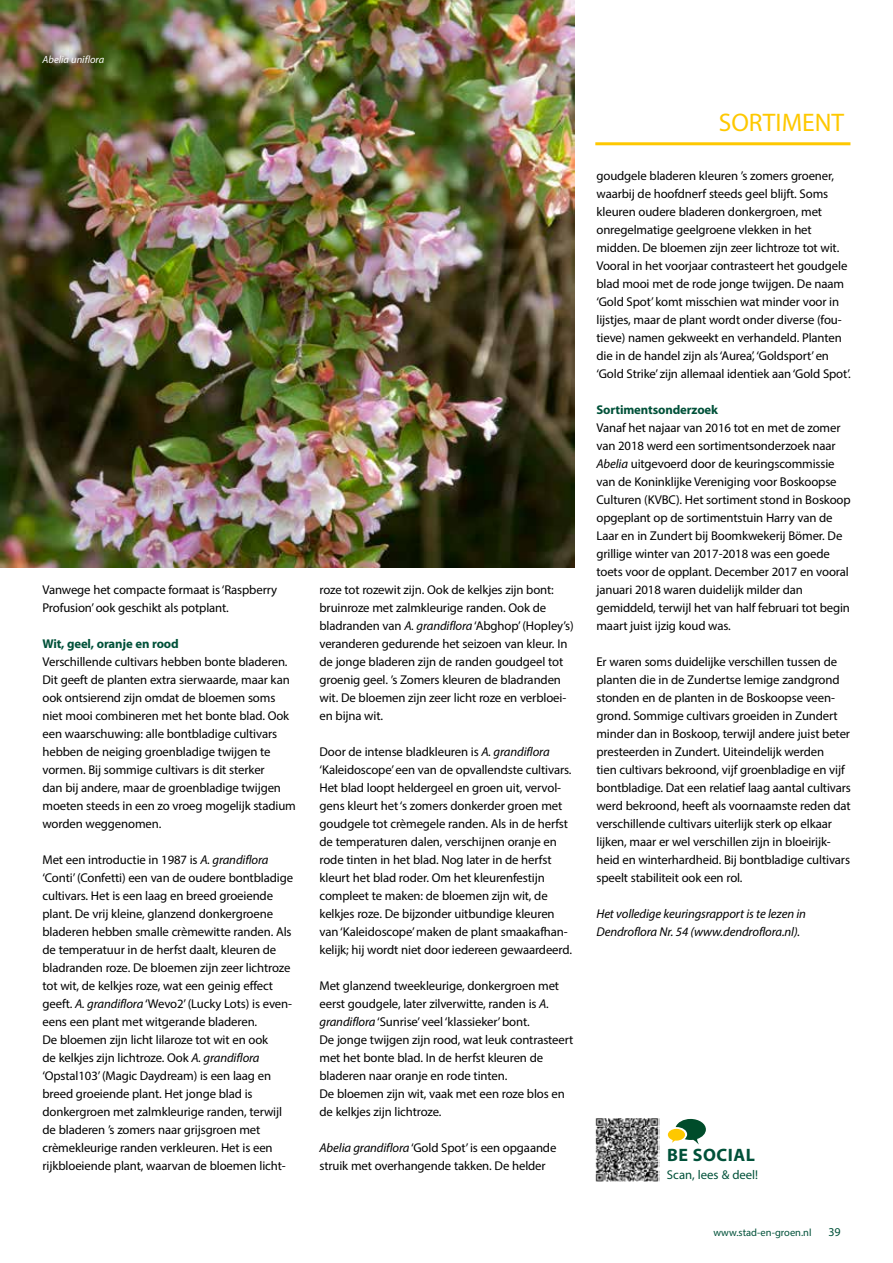
<style>
.page{position:relative;width:893px;height:1263px;background:#fff}
.page>*{position:absolute;margin:0;border:0;box-sizing:border-box;transform-origin:0 0}
.t1{font:25.5px "Myriad Pro";color:#fec800}
.t2{font:700 18px "Myriad Pro";letter-spacing:.03em;color:#005139}
.t3{font:12.75px/18px "Myriad Pro";letter-spacing:-.01em;color:#000}
.t4{font:italic 12.75px/18px "Myriad Pro";letter-spacing:-.01em;color:#000}
.t5{font:700 12.75px "Myriad Pro";letter-spacing:-.01em;color:#005139}
.t6{font:12.75px "Myriad Pro";color:#005139}
.t7{font:12px "Myriad Pro";color:#005139}
.t8{font:10.5px "Myriad Pro";color:#005139}
.t9{font:italic 10.5px "Myriad Pro";color:#fff}
.s1{font-style:italic}
</style>
<div class="page">
<hr style="left:595px;top:142px;width:255px;height:3px;background:#fec800">
<img style="left:0;top:0;width:574px;height:567px">
<img style="left:595px;top:1118px;width:65px;height:64px">
<svg style="left:668px;top:1119px;width:38px;height:26px"></svg>
<p class="t9" style="left:43px;top:53px;width:63px">Abelia uniflora</p>
<p class="t3" style="left:43px;top:581px;width:236px">Vanwege het compacte formaat is ‘Raspberry<br>Profusion’ ook geschikt als potplant.</p>
<p class="t5" style="left:43px;top:635px;width:138px">Wit, geel, oranje en rood</p>
<p class="t3" style="left:43px;top:653px;width:255px">Verschillende cultivars hebben bonte bladeren.<br>Dit geeft de planten extra sierwaarde, maar kan ook ontsierend zijn omdat de bloemen soms niet mooi combineren met het bonte blad. Ook een waarschuwing: alle bontbladige cultivars hebben de neiging groenbladige twijgen te vormen. Bij sommige cultivars is dit sterker<br>dan bij andere, maar de groenbladige twijgen moeten steeds in een zo vroeg mogelijk stadium worden weggenomen.</p>
<p class="t3" style="left:43px;top:851px;width:252px">Met een introductie in 1987 is <span class="s1">A. grandiflora </span>‘Conti’ (Confetti) een van de oudere bontbladige cultivars. Het is een laag en breed groeiende plant. De vrij kleine, glanzend donkergroene bladeren hebben smalle crèmewitte randen. Als de temperatuur in de herfst daalt, kleuren de bladranden roze. De bloemen zijn zeer lichtroze tot wit, de kelkjes roze, wat een geinig effect geeft. <span class="s1">A. grandiflora</span> ‘Wevo2’ (Lucky Lots) is even&shy;eens een plant met witgerande bladeren.<br>De bloemen zijn licht lilaroze tot wit en ook<br>de kelkjes zijn lichtroze. Ook <span class="s1">A. grandiflora </span>‘Opstal103’ (Magic Daydream) is een laag en breed groeiende plant. Het jonge blad is donkergroen met zalmkleurige randen, terwijl de bladeren ’s zomers naar grijsgroen met crèmekleurige randen verkleuren. Het is een rijkbloeiende plant, waarvan de bloemen licht-</p>
<p class="t3" style="left:319px;top:581px;width:256px">roze tot rozewit zijn. Ook de kelkjes zijn bont: bruinroze met zalmkleurige randen. Ook de bladranden van <span class="s1">A. grandiflora</span> ‘Abghop’ (Hopley’s) veranderen gedurende het seizoen van kleur. In de jonge bladeren zijn de randen goudgeel tot groenig geel. ’s Zomers kleuren de bladranden wit. De bloemen zijn zeer licht roze en verbloei&shy;en bijna wit.</p>
<p class="t3" style="left:319px;top:743px;width:254px">Door de intense bladkleuren is <span class="s1">A. grandiflora </span>‘Kaleidoscope’ een van de opvallendste cultivars.<br>Het blad loopt heldergeel en groen uit, vervol&shy;gens kleurt het ‘s zomers donkerder groen met goudgele tot crèmegele randen. Als in de herfst de temperaturen dalen, verschijnen oranje en rode tinten in het blad. Nog later in de herfst kleurt het blad roder. Om het kleurenfestijn compleet te maken: de bloemen zijn wit, de kelkjes roze. De bijzonder uitbundige kleuren van ‘Kaleidoscope’ maken de plant smaakafhan&shy;kelijk; hij wordt niet door iedereen gewaardeerd.</p>
<p class="t3" style="left:319px;top:977px;width:255px">Met glanzend tweekleurige, donkergroen met eerst goudgele, later zilverwitte, randen is <span class="s1">A. grandiflora</span> ‘Sunrise’ veel ‘klassieker’ bont.<br>De jonge twijgen zijn rood, wat leuk contrasteert met het bonte blad. In de herfst kleuren de bladeren naar oranje en rode tinten.<br>De bloemen zijn wit, vaak met een roze blos en de kelkjes zijn lichtroze.</p>
<p class="t3" style="left:319px;top:1139px;width:238px"><span class="s1">Abelia grandiflora</span> ‘Gold Spot’ is een opgaande struik met overhangende takken. De helder</p>
<h1 class="t1" style="left:719px;top:107px;width:127px">SORTIMENT</h1>
<p class="t3" style="left:596px;top:167px;width:256px">goudgele bladeren kleuren ’s zomers groener, waarbij de hoofdnerf steeds geel blijft. Soms kleuren oudere bladeren donkergroen, met onregelmatige geelgroene vlekken in het midden. De bloemen zijn zeer lichtroze tot wit.<br>Vooral in het voorjaar contrasteert het goudgele blad mooi met de rode jonge twijgen. De naam ‘Gold Spot’ komt misschien wat minder voor in lijstjes, maar de plant wordt onder diverse (fou&shy;tieve) namen gekweekt en verhandeld. Planten die in de handel zijn als ‘Aurea’, ‘Goldsport’ en ‘Gold Strike’ zijn allemaal identiek aan ‘Gold Spot’.</p>
<p class="t5" style="left:596px;top:402px;width:123px">Sortimentsonderzoek</p>
<p class="t3" style="left:596px;top:419px;width:256px">Vanaf het najaar van 2016 tot en met de zomer van 2018 werd een sortimentsonderzoek naar <span class="s1">Abelia</span> uitgevoerd door de keuringscommissie van de Koninklijke Vereniging voor Boskoopse Culturen (KVBC). Het sortiment stond in Boskoop opgeplant op de sortimentstuin Harry van de Laar en in Zundert bij Boomkwekerij Bömer. De grillige winter van 2017-2018 was een goede toets voor de opplant. December 2017 en vooral januari 2018 waren duidelijk milder dan gemiddeld, terwijl het van half februari tot begin maart juist ijzig koud was.</p>
<p class="t3" style="left:596px;top:653px;width:256px">Er waren soms duidelijke verschillen tussen de planten die in de Zundertse lemige zandgrond stonden en de planten in de Boskoopse veen&shy;grond. Sommige cultivars groeiden in Zundert minder dan in Boskoop, terwijl andere juist beter presteerden in Zundert. Uiteindelijk werden<br>tien cultivars bekroond, vijf groenbladige en vijf bontbladige. Dat een relatief laag aantal cultivars werd bekroond, heeft als voornaamste reden dat verschillende cultivars uiterlijk sterk op elkaar lijken, maar er wel verschillen zijn in bloeirijk&shy;heid en winterhardheid. Bij bontbladige cultivars speelt stabiliteit ook een rol.</p>
<p class="t4" style="left:596px;top:905px;width:211px">Het volledige keuringsrapport is te lezen in<br>Dendroflora Nr. 54 (www.dendroflora.nl).</p>
<h2 class="t2" style="left:667px;top:1143px;width:89px">BE SOCIAL</h2>
<p class="t6" style="left:667px;top:1166px;width:93px">Scan, lees &amp; deel!</p>
<p class="t8" style="left:713px;top:1226px;width:100px">www.stad-en-groen.nl</p>
<p class="t7" style="left:828px;top:1224px;width:14px">39</p>
</div>
